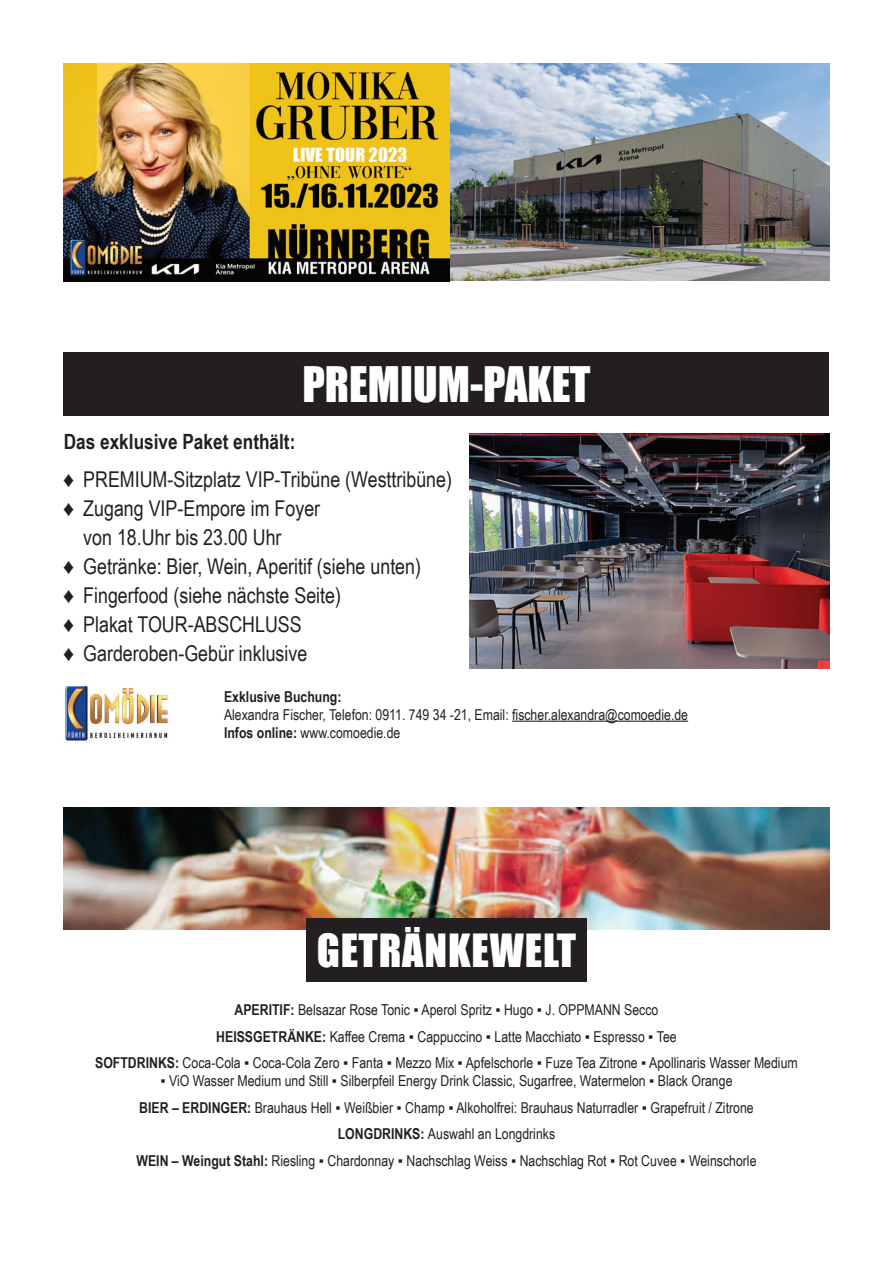
<style>
.page{position:relative;width:893px;height:1263px;background:#fff}
.page>*{position:absolute;margin:0;border:0;box-sizing:border-box;transform-origin:0 0}
.t1{font:45px "Impact";color:#fff}
.t2{font:42px "Impact";letter-spacing:.02em;color:#fff}
.t3{font:21.75px "Arial Narrow";color:#231f20}
.t4{font:700 21px "Arial Narrow";color:#231f20}
.t5{font:15px/26.5px "Arial Narrow";color:#231f20;text-align:center}
.t6{font:700 15px "Arial Narrow";color:#231f20}
.s1{font-weight:700}
</style>
<div class="page">
<img style="left:450px;top:64px;width:379px;height:217px">
<img style="left:64px;top:808px;width:765px;height:121px">
<div style="left:306px;top:918px;width:281px;height:64px;background:#231f20"></div>
<img style="left:64px;top:64px;width:386px;height:217px">
<div style="left:64px;top:352px;width:765px;height:64px;background:#231f20"></div>
<img style="left:470px;top:434px;width:359px;height:234px">
<hr style="left:512px;top:721px;width:176px;height:1px;background:#231f20">
<img style="left:65px;top:686px;width:103px;height:55px">
<h1 class="t1" style="left:302px;top:350px;width:290px">PREMIUM-PAKET</h1>
<h3 class="t4" style="left:64px;top:426px;width:233px">Das exklusive Paket enthält:</h3>
<h3 class="t3" style="left:64px;top:463px;width:390px">♦ PREMIUM-Sitzplatz VIP-Tribüne (Westtribüne)</h3>
<h3 class="t3" style="left:64px;top:492px;width:258px">♦ Zugang VIP-Empore im Foyer</h3>
<h3 class="t3" style="left:83px;top:521px;width:200px">von 18.Uhr bis 23.00 Uhr</h3>
<h3 class="t3" style="left:64px;top:550px;width:359px">♦ Getränke: Bier, Wein, Aperitif (siehe unten)</h3>
<h3 class="t3" style="left:64px;top:579px;width:279px">♦ Fingerfood (siehe nächste Seite)</h3>
<h3 class="t3" style="left:64px;top:608px;width:239px">♦ Plakat TOUR-ABSCHLUSS</h3>
<h3 class="t3" style="left:64px;top:638px;width:245px">♦ Garderoben-Gebür inklusive</h3>
<p class="t6" style="left:224px;top:685px;width:119px">Exklusive Buchung:</p>
<p class="t5" style="left:224px;top:705px;width:466px;line-height:18px;text-align:left">Alexandra Fischer, Telefon: 0911. 749 34 -21, Email: fischer.alexandra@comoedie.de<br><span class="s1">Infos online:</span> www.comoedie.de</p>
<h2 class="t2" style="left:317px;top:918px;width:261px">GETRÄNKEWELT</h2>
<p class="t5" style="left:95px;top:996px;width:704px"><span class="s1">APERITIF:</span> Belsazar Rose Tonic ▪ Aperol Spritz ▪ Hugo ▪ J. OPPMANN Secco<br><span class="s1">HEISSGETRÄNKE:</span> Kaffee Crema ▪ Cappuccino ▪ Latte Macchiato ▪ Espresso ▪ Tee<br><span class="s1">SOFTDRINKS:</span> Coca-Cola ▪ Coca-Cola Zero ▪ Fanta ▪ Mezzo Mix ▪ Apfelschorle ▪ Fuze Tea Zitrone ▪ Apollinaris Wasser Medium</p>
<p class="t5" style="left:136px;top:1067px;width:622px">▪ ViO Wasser Medium und Still ▪ Silberpfeil Energy Drink Classic, Sugarfree, Watermelon ▪ Black Orange<br><span class="s1">BIER – ERDINGER:</span> Brauhaus Hell ▪ Weißbier ▪ Champ ▪ Alkoholfrei: Brauhaus Naturradler ▪ Grapefruit / Zitrone <span class="s1">LONGDRINKS:</span> Auswahl an Longdrinks<br><span class="s1">WEIN – Weingut Stahl:</span> Riesling ▪ Chardonnay ▪ Nachschlag Weiss ▪ Nachschlag Rot ▪ Rot Cuvee ▪ Weinschorle</p>
</div>
